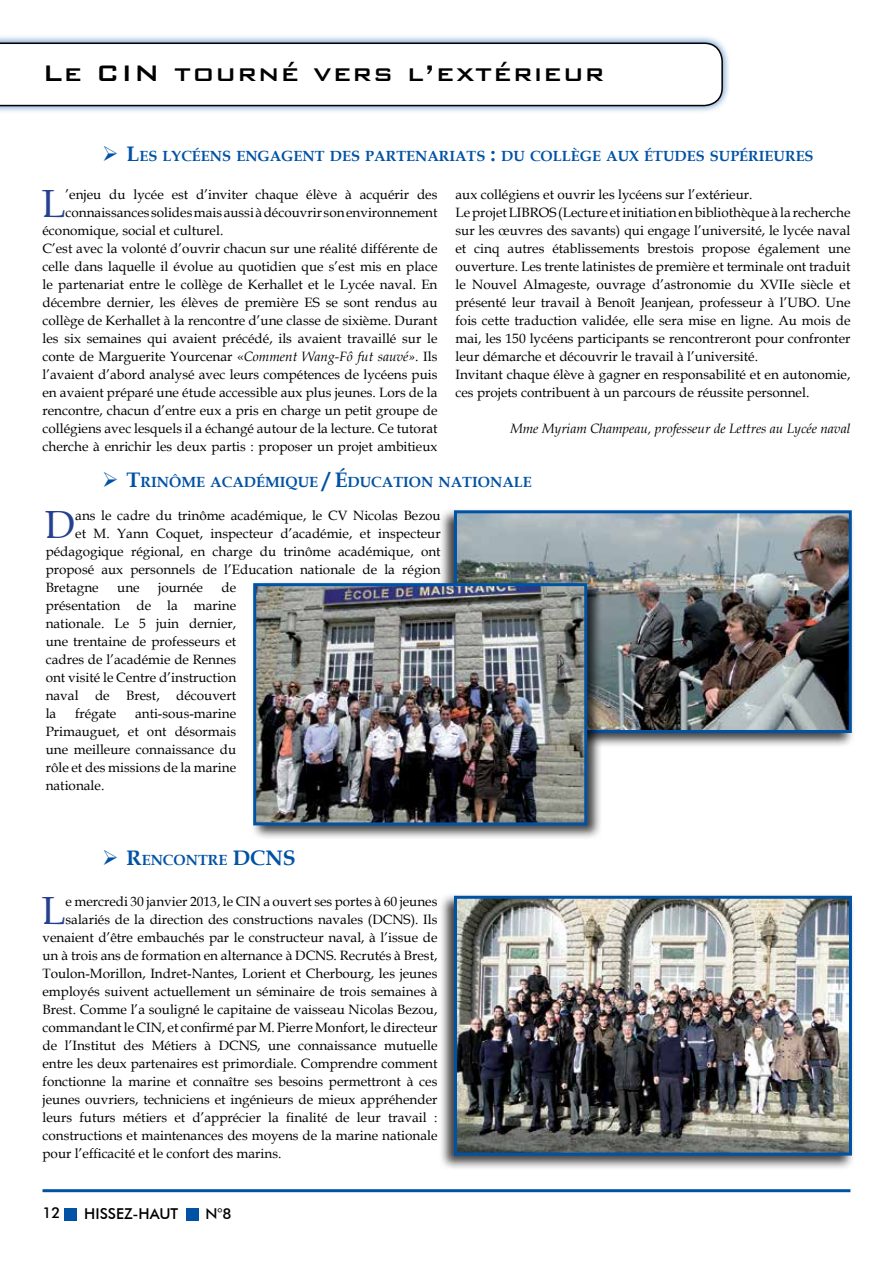
<style>
.page{position:relative;width:893px;height:1263px;background:#fff}
.page>*{position:absolute;margin:0;border:0;box-sizing:border-box;transform-origin:0 0}
.t1{font:39.3px "Book Antiqua";color:#25408f}
.t2{font:500 30px "Bank Gothic BT";letter-spacing:.04em;color:#000}
.t3{font:500 15px "Futura BT";color:#000}
.t4{font:700 14.7px "Book Antiqua";color:#0052a4}
.t5{font:13.5px/18px "Book Antiqua";color:#000;text-align:justify}
.t6{font:italic 13.5px "Book Antiqua";color:#000}
.s1{font-size:21px}
.s2{font-style:italic}
</style>
<div class="page">
<hr style="left:43px;top:1189px;width:807px;height:3px;background:#0052a4">
<div style="left:186px;top:1208px;width:13px;height:12px;background:#0052a4"></div>
<div style="left:64px;top:1208px;width:13px;height:12px;background:#0052a4"></div>
<div style="left:0;top:34px;width:731px;height:80px;background:#0052a4;opacity:.75"></div>
<svg style="left:0;top:42px;width:724px;height:65px"></svg>
<div style="left:439px;top:893px;width:416px;height:278px;background:#000;opacity:.75"></div>
<img style="left:458px;top:900px;width:390px;height:251px">
<div style="left:454px;top:896px;width:398px;height:259px;border:3px solid #0052a4"></div>
<div style="left:439px;top:507px;width:416px;height:241px;background:#000;opacity:.75"></div>
<img style="left:458px;top:514px;width:390px;height:215px">
<div style="left:454px;top:510px;width:398px;height:223px;border:3px solid #0052a4"></div>
<div style="left:250px;top:580px;width:352px;height:260px;background:#000;opacity:.75"></div>
<img style="left:257px;top:587px;width:326px;height:234px">
<div style="left:253px;top:583px;width:334px;height:242px;border:3px solid #0052a4"></div>
<h2 class="t2" style="left:43px;top:57px;width:563px">Le CI N tourné vers l’extérieur</h2>
<p class="t4" style="left:102px;top:146px;width:713px">➢ <span class="s1">L</span>ES LYCÉENS ENGAGENT DES PARTENARIATS <span class="s1">:</span> DU COLLÈGE AUX ÉTUDES SUPÉRIEURES</p>
<p class="t5" style="left:455px;top:185px;width:396px;text-align:left">aux collégiens et ouvrir les lycéens sur l’extérieur.<br>Le projet LIBROS (Lecture et initiation en bibliothèque à la recherche sur les œuvres des savants) qui engage l’université, le lycée naval et cinq autres établissements brestois propose également une ouverture. Les trente latinistes de première et terminale ont traduit le Nouvel Almageste, ouvrage d’astronomie du XVIIe siècle et présenté leur travail à Benoît Jeanjean, professeur à l’UBO. Une fois cette traduction validée, elle sera mise en ligne. Au mois de mai, les 150 lycéens participants se rencontreront pour confronter leur démarche et découvrir le travail à l’université.<br>Invitant chaque élève à gagner en responsabilité et en autonomie, ces projets contribuent à un parcours de réussite personnel.</p>
<p class="t6" style="left:510px;top:419px;width:342px">Mme Myriam Champeau, professeur de Lettres au Lycée naval</p>
<p class="t4" style="left:102px;top:472px;width:431px">➢ <span class="s1">T</span>RINÔME ACADÉMIQUE <span class="s1">/</span> <span class="s1">é</span>DUCATION NATIONALE</p>
<h1 class="t1" style="left:42px;top:176px;width:25px">L</h1>
<p class="t5" style="left:66px;top:185px;width:373px">’enjeu du lycée est d’inviter chaque élève à acquérir des</p>
<p class="t5" style="left:66px;top:203px;width:373px">connaissances solides mais aussi à découvrir son environnement</p>
<p class="t5" style="left:43px;top:221px;width:182px">économique, social et culturel.</p>
<p class="t5" style="left:43px;top:239px;width:396px">C’est avec la volonté d’ouvrir chacun sur une réalité différente de</p>
<p class="t5" style="left:43px;top:257px;width:396px">celle dans laquelle il évolue au quotidien que s’est mis en place</p>
<p class="t5" style="left:43px;top:275px;width:396px">le partenariat entre le collège de Kerhallet et le Lycée naval. En</p>
<p class="t5" style="left:43px;top:293px;width:396px">décembre dernier, les élèves de première ES se sont rendus au</p>
<p class="t5" style="left:43px;top:311px;width:396px">collège de Kerhallet à la rencontre d’une classe de sixième. Durant</p>
<p class="t5" style="left:43px;top:329px;width:396px">les six semaines qui avaient précédé, ils avaient travaillé sur le</p>
<p class="t5" style="left:43px;top:347px;width:396px">conte de Marguerite Yourcenar «<span class="s2">Comment Wang-Fô fut sauvé»</span>. Ils</p>
<p class="t5" style="left:43px;top:365px;width:396px">l’avaient d’abord analysé avec leurs compétences de lycéens puis</p>
<p class="t5" style="left:43px;top:383px;width:396px">en avaient préparé une étude accessible aux plus jeunes. Lors de la</p>
<p class="t5" style="left:43px;top:401px;width:396px">rencontre, chacun d’entre eux a pris en charge un petit groupe de</p>
<p class="t5" style="left:43px;top:419px;width:396px">collégiens avec lesquels il a échangé autour de la lecture. Ce tutorat</p>
<p class="t5" style="left:43px;top:437px;width:396px">cherche à enrichir les deux partis : proposer un projet ambitieux</p>
<h1 class="t1" style="left:45px;top:497px;width:32px">D</h1>
<p class="t5" style="left:75px;top:506px;width:367px">ans le cadre du trinôme académique, le CV Nicolas Bezou</p>
<p class="t5" style="left:75px;top:524px;width:367px">et M. Yann Coquet, inspecteur d’académie, et inspecteur</p>
<p class="t5" style="left:46px;top:542px;width:396px">pédagogique régional, en charge du trinôme académique, ont</p>
<p class="t5" style="left:46px;top:560px;width:396px">proposé aux personnels de l’Education nationale de la région</p>
<p class="t5" style="left:46px;top:578px;width:55px">Bretagne</p>
<p class="t5" style="left:117px;top:578px;width:24px">une</p>
<p class="t5" style="left:158px;top:578px;width:46px">journée</p>
<p class="t5" style="left:46px;top:578px;width:192px;text-indent:176px">de présentation de la marine nationale. Le 5 juin dernier, une trentaine de professeurs et cadres de l’académie de Rennes ont visité le Centre d’instruction naval de Brest, découvert la</p>
<p class="t5" style="left:75px;top:704px;width:43px">frégate</p>
<p class="t5" style="left:46px;top:704px;width:192px;text-indent:89px">anti-sous-marine Primauguet, et ont désormais une meilleure connaissance du rôle et des missions de la marine nationale.</p>
<p class="t4" style="left:102px;top:849px;width:147px">➢ <span class="s1">R</span>ENCONTRE <span class="s1">DCNS</span></p>
<h1 class="t1" style="left:42px;top:883px;width:25px">L</h1>
<p class="t5" style="left:66px;top:892px;width:373px">e mercredi 30 janvier 2013, le CIN a ouvert ses portes à 60 jeunes</p>
<p class="t5" style="left:66px;top:910px;width:373px">salariés de la direction des constructions navales (DCNS). Ils</p>
<p class="t5" style="left:43px;top:928px;width:396px">venaient d’être embauchés par le constructeur naval, à l’issue de</p>
<p class="t5" style="left:43px;top:946px;width:396px">un à trois ans de formation en alternance à DCNS. Recrutés à Brest,</p>
<p class="t5" style="left:43px;top:964px;width:396px">Toulon-Morillon, Indret-Nantes, Lorient et Cherbourg, les jeunes</p>
<p class="t5" style="left:43px;top:982px;width:396px">employés suivent actuellement un séminaire de trois semaines à</p>
<p class="t5" style="left:43px;top:1000px;width:396px">Brest. Comme l’a souligné le capitaine de vaisseau Nicolas Bezou,</p>
<p class="t5" style="left:43px;top:1018px;width:396px">commandant le CIN, et confirmé par M. Pierre Monfort, le directeur</p>
<p class="t5" style="left:43px;top:1036px;width:396px">de l’Institut des Métiers à DCNS, une connaissance mutuelle</p>
<p class="t5" style="left:43px;top:1054px;width:396px">entre les deux partenaires est primordiale. Comprendre comment</p>
<p class="t5" style="left:43px;top:1072px;width:396px">fonctionne la marine et connaître ses besoins permettront à ces</p>
<p class="t5" style="left:43px;top:1090px;width:396px">jeunes ouvriers, techniciens et ingénieurs de mieux appréhender</p>
<p class="t5" style="left:43px;top:1108px;width:396px">leurs futurs métiers et d’apprécier la finalité de leur travail :</p>
<p class="t5" style="left:43px;top:1126px;width:396px">constructions et maintenances des moyens de la marine nationale</p>
<p class="t5" style="left:43px;top:1144px;width:240px">pour l’efficacité et le confort des marins.</p>
<p class="t3" style="left:43px;top:1204px;width:20px">12</p>
<p class="t3" style="left:84px;top:1205px;width:96px">HISSEZ-HAUT</p>
<p class="t3" style="left:205px;top:1205px;width:28px">N°8</p>
</div>
